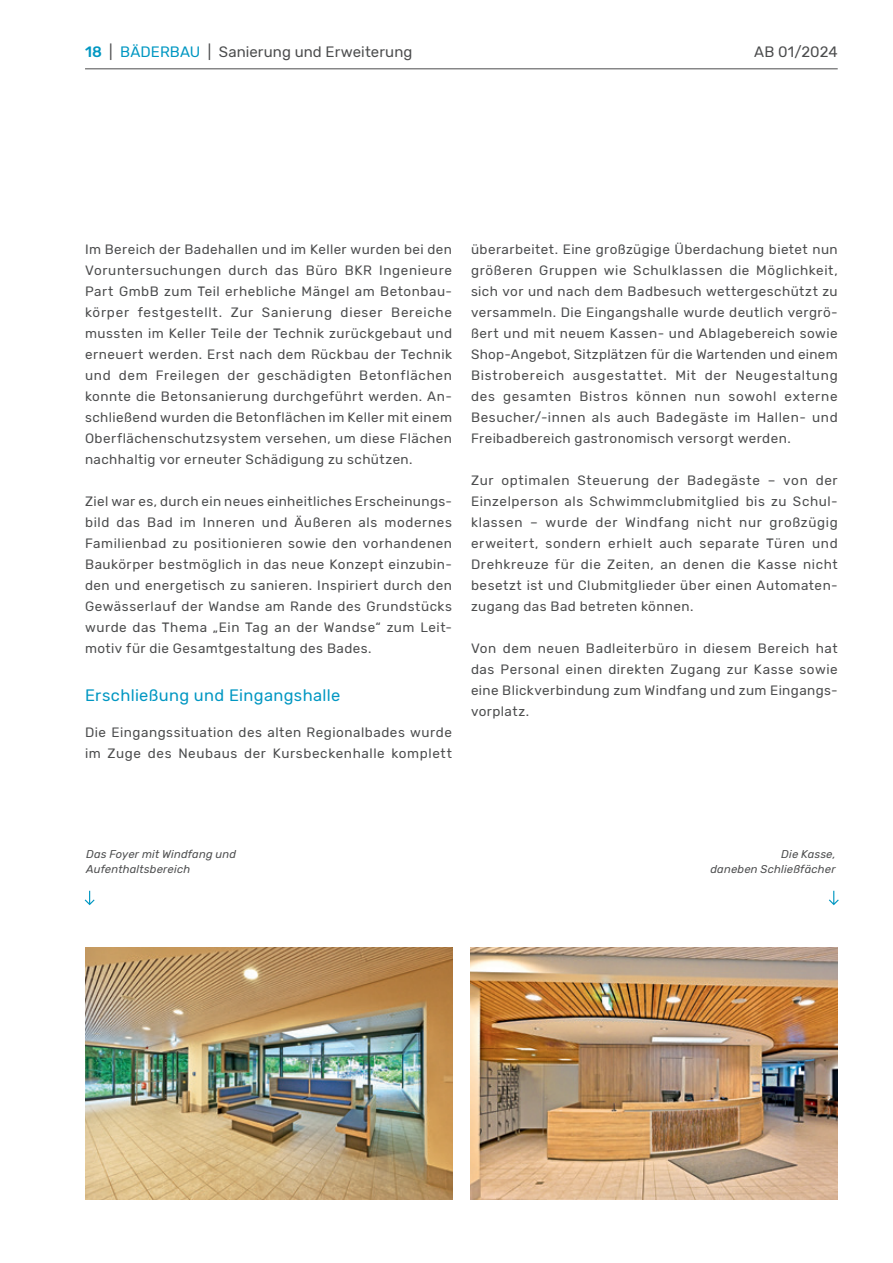
<style>
.page{position:relative;width:893px;height:1263px;background:#fff}
.page>*{position:absolute;margin:0;border:0;box-sizing:border-box;transform-origin:0 0}
.t1{font:16.5px "Rubik";letter-spacing:.02em;color:#0197c2}
.t2{font:15px "Rubik";letter-spacing:.005em;color:#4b4c4d}
.t3{font:13.5px/21px "Rubik";letter-spacing:.035em;color:#4b4c4d;text-align:justify}
.t4{font:italic 11.25px/15px "Rubik";letter-spacing:.015em;color:#4b4c4d}
.s1{font-weight:500;color:#0197c2}
.s2{color:#0197c2}
</style>
<div class="page">
<hr style="left:85px;top:68px;width:753px;height:1px;background:#4b4c4d">
<svg style="left:85px;top:891px;width:10px;height:14px"></svg>
<svg style="left:829px;top:891px;width:10px;height:14px"></svg>
<img style="left:86px;top:947px;width:367px;height:252px">
<img style="left:471px;top:947px;width:367px;height:252px">
<p class="t2" style="left:85px;top:43px;width:329px"><span class="s1">18</span> | <span class="s2">BÄDERBAU</span> | Sanierung und Erweiterung</p>
<p class="t2" style="left:754px;top:43px;width:85px">AB 01/2024</p>
<p class="t3" style="left:85px;top:239px;width:368px">Im Bereich der Badehallen und im Keller wurden bei den Voruntersuchungen durch das Büro BKR Ingenieure Part GmbB zum Teil erhebliche Mängel am Betonbau&shy;körper festgestellt. Zur Sanierung dieser Bereiche mussten im Keller Teile der Technik zurückgebaut und erneuert werden. Erst nach dem Rückbau der Technik und dem Freilegen der geschädigten Betonflächen konnte die Betonsanierung durchgeführt werden. An&shy;schließend wurden die Betonflächen im Keller mit einem Oberflächenschutzsystem versehen, um diese Flächen nachhaltig vor erneuter Schädigung zu schützen.</p>
<p class="t3" style="left:85px;top:491px;width:368px">Ziel war es, durch ein neues einheitliches Erscheinungs&shy;bild das Bad im Inneren und Äußeren als modernes Familienbad zu positionieren sowie den vorhandenen Baukörper bestmöglich in das neue Konzept einzubin&shy;den und energetisch zu sanieren. Inspiriert durch den Gewässerlauf der Wandse am Rande des Grundstücks wurde das Thema „Ein Tag an der Wandse“ zum Leit&shy;motiv für die Gesamtgestaltung des Bades.</p>
<p class="t1" style="left:85px;top:686px;width:257px">Erschließung und Eingangshalle</p>
<p class="t3" style="left:85px;top:722px;width:368px">Die Eingangssituation des alten Regionalbades wurde im Zuge des Neubaus der Kursbeckenhalle komplett</p>
<p class="t3" style="left:471px;top:239px;width:368px">überarbeitet. Eine großzügige Überdachung bietet nun größeren Gruppen wie Schulklassen die Möglichkeit, sich vor und nach dem Badbesuch wettergeschützt zu versammeln. Die Eingangshalle wurde deutlich vergrö&shy;ßert und mit neuem Kassen- und Ablagebereich sowie Shop-Angebot, Sitzplätzen für die Wartenden und einem Bistrobereich ausgestattet. Mit der Neugestaltung des gesamten Bistros können nun sowohl externe Besucher/-innen als auch Badegäste im Hallen- und Freibadbereich gastronomisch versorgt werden.</p>
<p class="t3" style="left:471px;top:470px;width:368px">Zur optimalen Steuerung der Badegäste – von der Einzelperson als Schwimmclubmitglied bis zu Schul&shy;klassen – wurde der Windfang nicht nur großzügig erweitert, sondern erhielt auch separate Türen und Drehkreuze für die Zeiten, an denen die Kasse nicht besetzt ist und Clubmitglieder über einen Automaten&shy;zugang das Bad betreten können.</p>
<p class="t3" style="left:471px;top:638px;width:368px">Von dem neuen Badleiterbüro in diesem Bereich hat das Personal einen direkten Zugang zur Kasse sowie eine Blickverbindung zum Windfang und zum Eingangs&shy;vorplatz.</p>
<p class="t4" style="left:86px;top:847px;width:152px">Das Foyer mit Windfang und<br>Aufenthaltsbereich</p>
<p class="t4" style="left:710px;top:847px;width:127px;text-align:right">Die Kasse,<br>daneben Schließfächer</p>
</div>
